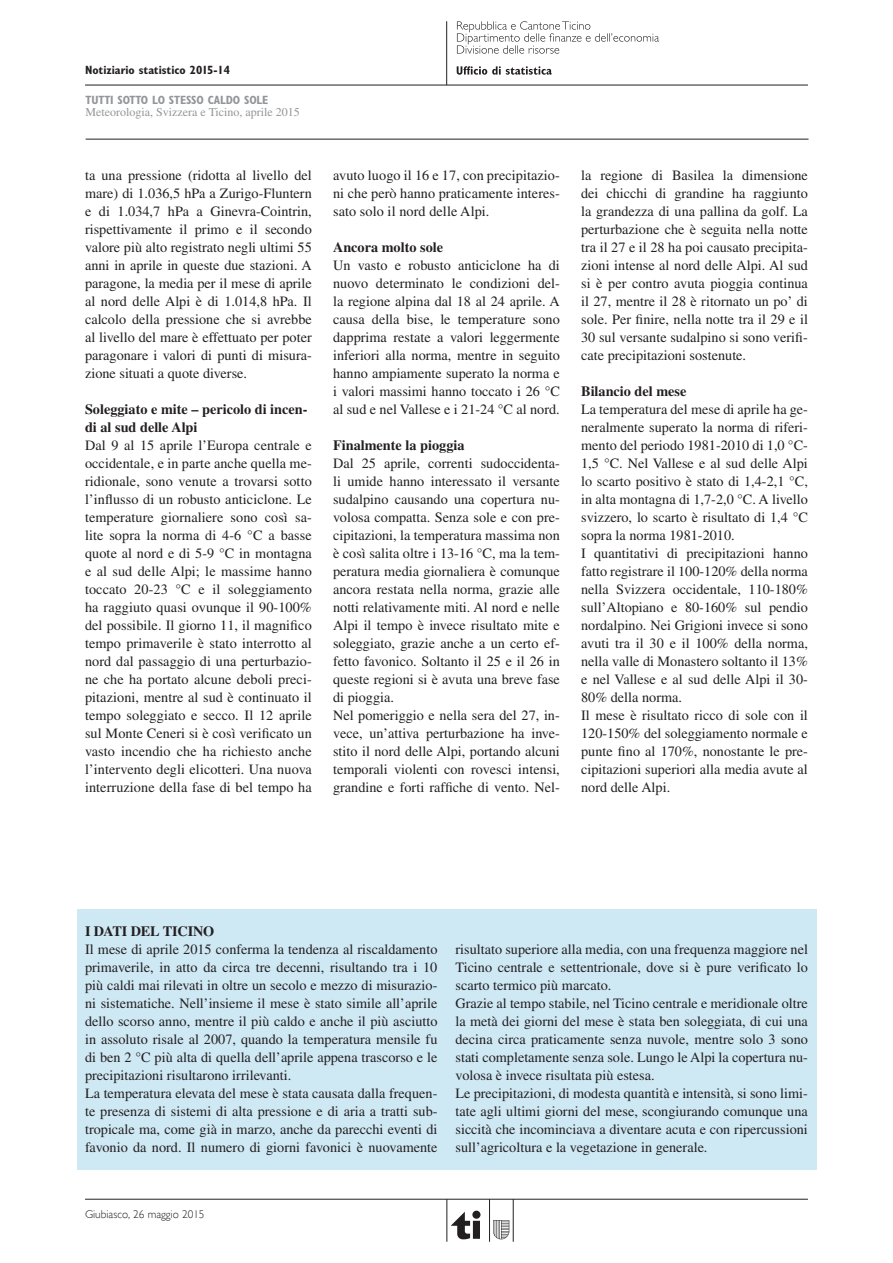
<style>
.page{position:relative;width:893px;height:1263px;background:#fff}
.page>*{position:absolute;margin:0;border:0;box-sizing:border-box;transform-origin:0 0}
.t1{font:14.25px/18px "Times LT Std";color:#231f20;text-align:justify}
.t2{font:700 14.25px/18px "Times LT Std";color:#231f20}
.t3{font:12px "Times LT Std";color:#939598}
.t4{font:700 condensed 12px "Gill Sans MT Std";color:#231f20}
.t5{font:700 condensed 12px "Gill Sans MT Std";letter-spacing:-.01em;color:#939598}
.t6{font:300 11.25px "Gill Sans";color:#231f20}
</style>
<div class="page">
<hr style="left:85px;top:85px;width:723px;height:1px;background:#231f20">
<hr style="left:446px;top:21px;width:1px;height:64px;background:#231f20">
<svg style="left:493px;top:1220px;width:16px;height:19px"></svg>
<div style="left:472px;top:1210px;width:8px;height:9px;background:#231f20;border-radius:50%"></div>
<svg style="left:451px;top:1212px;width:19px;height:27px"></svg>
<div style="left:473px;top:1221px;width:7px;height:18px;background:#231f20"></div>
<hr style="left:85px;top:1199px;width:723px;height:1px;background:#231f20">
<hr style="left:447px;top:1199px;width:1px;height:43px;background:#231f20">
<hr style="left:489px;top:1199px;width:1px;height:43px;background:#231f20">
<hr style="left:513px;top:1199px;width:1px;height:43px;background:#231f20">
<svg style="left:457px;top:66px;width:95px;height:9px"></svg>
<svg style="left:457px;top:21px;width:202px;height:33px"></svg>
<hr style="left:86px;top:139px;width:722px;height:1px;background:#231f20">
<div style="left:77px;top:909px;width:739px;height:261px;background:#cee8f4"></div>
<p class="t4" style="left:85px;top:63px;width:146px">NOTIZIARIO STATISTICO 2015-14</p>
<p class="t5" style="left:86px;top:93px;width:184px">TUTTI SOTTO LO STESSO CALDO SOLE</p>
<p class="t3" style="left:86px;top:105px;width:216px">Meteorologia, Svizzera e Ticino, aprile 2015</p>
<p class="t1" style="left:85px;top:166px;width:228px">ta una pressione (ridotta al livello del mare) di 1.036,5 hPa a Zurigo-Fluntern e di 1.034,7 hPa a Ginevra-Cointrin, rispettivamente il primo e il secondo valore più alto registrato negli ultimi 55 anni in aprile in queste due stazioni. A paragone, la media per il mese di aprile al nord delle Alpi è di 1.014,8 hPa. Il calcolo della pressione che si avrebbe al livello del mare è effettuato per poter paragonare i valori di punti di misura&shy;zione situati a quote diverse.</p>
<p class="t2" style="left:85px;top:400px;width:224px">Soleggiato e mite – pericolo di incen&shy;di al sud delle Alpi</p>
<p class="t1" style="left:85px;top:436px;width:228px">Dal 9 al 15 aprile l’Europa centrale e occidentale, e in parte anche quella me&shy;ridionale, sono venute a trovarsi sotto l’influsso di un robusto anticiclone. Le temperature giornaliere sono così sa&shy;lite sopra la norma di 4-6 °C a basse quote al nord e di 5-9 °C in montagna e al sud delle Alpi; le massime hanno toccato 20-23 °C e il soleggiamento ha raggiuto quasi ovunque il 90-100% del possibile. Il giorno 11, il magnifico tempo primaverile è stato interrotto al nord dal passaggio di una perturbazio&shy;ne che ha portato alcune deboli preci&shy;pitazioni, mentre al sud è continuato il tempo soleggiato e secco. Il 12 aprile sul Monte Ceneri si è così verificato un vasto incendio che ha richiesto anche l’intervento degli elicotteri. Una nuova interruzione della fase di bel tempo ha</p>
<p class="t1" style="left:333px;top:166px;width:228px">avuto luogo il 16 e 17, con precipitazio&shy;ni che però hanno praticamente interes&shy;sato solo il nord delle Alpi.</p>
<p class="t2" style="left:333px;top:238px;width:112px">Ancora molto sole</p>
<p class="t1" style="left:333px;top:256px;width:228px">Un vasto e robusto anticiclone ha di nuovo determinato le condizioni del&shy;la regione alpina dal 18 al 24 aprile. A causa della bise, le temperature sono dapprima restate a valori leggermente inferiori alla norma, mentre in seguito hanno ampiamente superato la norma e i valori massimi hanno toccato i 26 °C al sud e nel Vallese e i 21-24 °C al nord.</p>
<p class="t2" style="left:333px;top:436px;width:133px">Finalmente la pioggia</p>
<p class="t1" style="left:333px;top:454px;width:228px;text-align:left">Dal 25 aprile, correnti sudoccidenta&shy;li umide hanno interessato il versante sudalpino causando una copertura nu&shy;volosa compatta. Senza sole e con pre&shy;cipitazioni, la temperatura massima non è così salita oltre i 13-16 °C, ma la tem&shy;peratura media giornaliera è comunque ancora restata nella norma, grazie alle notti relativamente miti. Al nord e nelle Alpi il tempo è invece risultato mite e soleggiato, grazie anche a un certo ef&shy;fetto favonico. Soltanto il 25 e il 26 in queste regioni si è avuta una breve fase di pioggia.<br>Nel pomeriggio e nella sera del 27, in&shy;vece, un’attiva perturbazione ha inve&shy;stito il nord delle Alpi, portando alcuni temporali violenti con rovesci intensi, grandine e forti raffiche di vento. Nel-</p>
<p class="t1" style="left:581px;top:166px;width:228px">la regione di Basilea la dimensione dei chicchi di grandine ha raggiunto la grandezza di una pallina da golf. La perturbazione che è seguita nella notte tra il 27 e il 28 ha poi causato precipita&shy;zioni intense al nord delle Alpi. Al sud si è per contro avuta pioggia continua il 27, mentre il 28 è ritornato un po’ di sole. Per finire, nella notte tra il 29 e il 30 sul versante sudalpino si sono verifi&shy;cate precipitazioni sostenute.</p>
<p class="t2" style="left:581px;top:382px;width:107px">Bilancio del mese</p>
<p class="t1" style="left:581px;top:400px;width:228px;text-align:left">La temperatura del mese di aprile ha ge&shy;neralmente superato la norma di riferi&shy;mento del periodo 1981-2010 di 1,0 °C-1,5 °C. Nel Vallese e al sud delle Alpi lo scarto positivo è stato di 1,4-2,1 °C, in alta montagna di 1,7-2,0 °C. A livello svizzero, lo scarto è risultato di 1,4 °C sopra la norma 1981-2010.<br>I quantitativi di precipitazioni hanno fatto registrare il 100-120% della norma nella Svizzera occidentale, 110-180% sull’Altopiano e 80-160% sul pendio nordalpino. Nei Grigioni invece si sono avuti tra il 30 e il 100% della norma, nella valle di Monastero soltanto il 13% e nel Vallese e al sud delle Alpi il 30- 80% della norma.<br>Il mese è risultato ricco di sole con il 120-150% del soleggiamento normale e punte fino al 170%, nonostante le pre&shy;cipitazioni superiori alla media avute al nord delle Alpi.</p>
<p class="t2" style="left:85px;top:922px;width:131px">I DATI DEL TICINO</p>
<p class="t1" style="left:85px;top:940px;width:354px;text-align:left">Il mese di aprile 2015 conferma la tendenza al riscaldamento primaverile, in atto da circa tre decenni, risultando tra i 10 più caldi mai rilevati in oltre un secolo e mezzo di misurazio&shy;ni sistematiche. Nell’insieme il mese è stato simile all’aprile dello scorso anno, mentre il più caldo e anche il più asciutto in assoluto risale al 2007, quando la temperatura mensile fu di ben 2 °C più alta di quella dell’aprile appena trascorso e le precipitazioni risultarono irrilevanti.<br>La temperatura elevata del mese è stata causata dalla frequen&shy;te presenza di sistemi di alta pressione e di aria a tratti sub&shy;tropicale ma, come già in marzo, anche da parecchi eventi di favonio da nord. Il numero di giorni favonici è nuovamente</p>
<p class="t1" style="left:455px;top:940px;width:354px;text-align:left">risultato superiore alla media, con una frequenza maggiore nel Ticino centrale e settentrionale, dove si è pure verificato lo scarto termico più marcato.<br>Grazie al tempo stabile, nel Ticino centrale e meridionale oltre la metà dei giorni del mese è stata ben soleggiata, di cui una decina circa praticamente senza nuvole, mentre solo 3 sono stati completamente senza sole. Lungo le Alpi la copertura nu&shy;volosa è invece risultata più estesa.<br>Le precipitazioni, di modesta quantità e intensità, si sono limi&shy;tate agli ultimi giorni del mese, scongiurando comunque una siccità che incominciava a diventare acuta e con ripercussioni sull’agricoltura e la vegetazione in generale.</p>
<p class="t6" style="left:85px;top:1207px;width:121px">Giubiasco, 26 maggio 2015</p>
</div>
